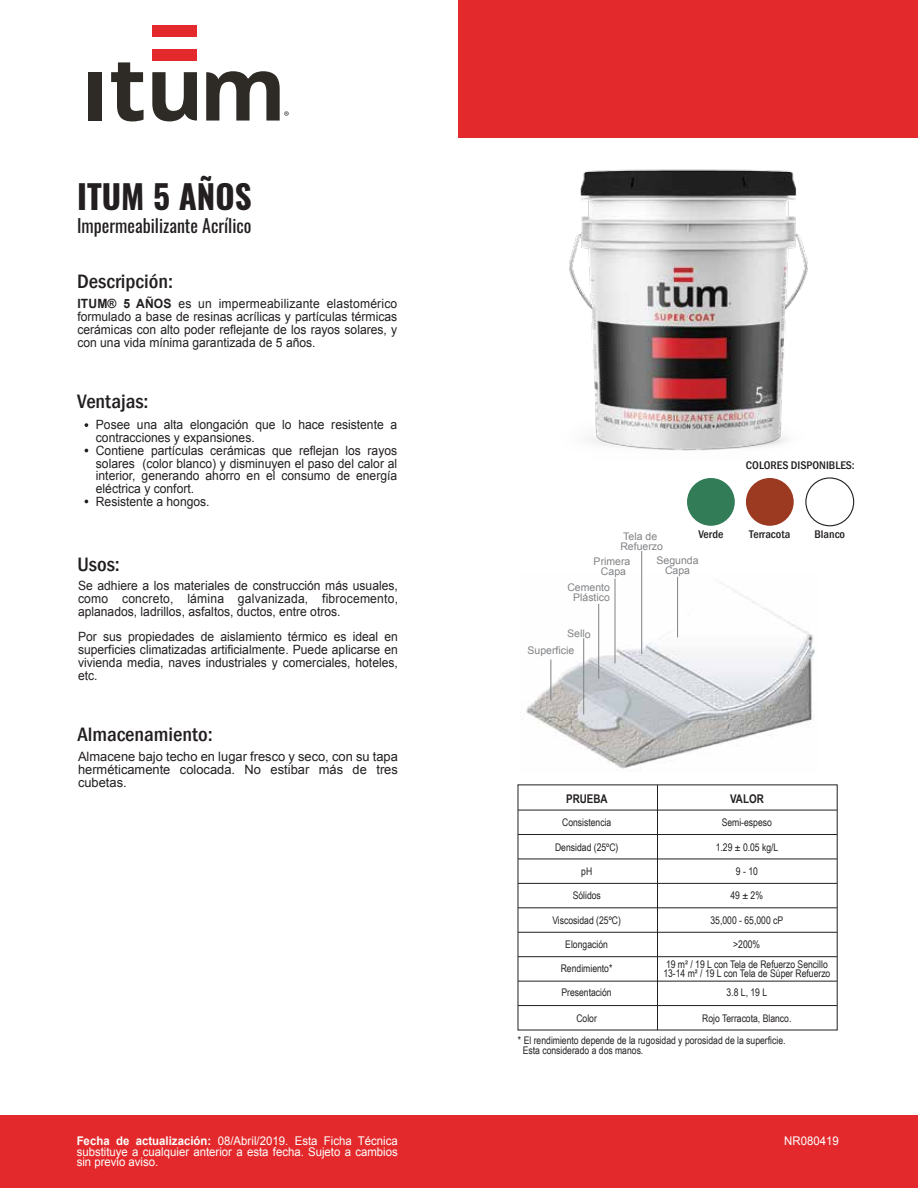
<style>
.page{position:relative;width:918px;height:1188px;background:#fff}
.page>*{position:absolute;margin:0;border:0;box-sizing:border-box;transform-origin:0 0}
.t1{font:700 33px "Oswald";color:#231f20}
.t2{font:500 condensed 19.95px "Franklin Gothic";color:#231f20;scale:1.05 1}
.t3{font:18px "Oswald";color:#231f20}
.t4{font:12.9px/12.9px "Arial";color:#231f20;text-align:justify}
.t5{font:12.75px/12.8px "Arial";color:#231f20;text-align:justify;scale:.95 1}
.t6{font:12px/10.5px "Arial";color:#fff;text-align:justify;scale:.95 1}
.t7{font:700 12px "Arial Narrow";color:#231f20}
.t8{font:500 condensed 11.4px "Franklin Gothic";color:#231f20;scale:1.05 1}
.t9{font:10.5px/9px "Arial Narrow";color:#231f20}
.t10{font:10.5px/10.2px "Arial";color:#808285;text-align:center}
.s1{font-weight:700}
</style>
<div class="page">
<div style="left:458px;top:0;width:460px;height:138px;background:#e3292b"></div>
<div style="left:1px;top:1115px;width:917px;height:73px;background:#e3292b"></div>
<svg style="left:85px;top:423px;width:3px;height:4px"></svg>
<svg style="left:111px;top:62px;width:33px;height:59px"></svg>
<div style="left:152px;top:49px;width:45px;height:12px;background:#e3292b"></div>
<div style="left:152px;top:26px;width:45px;height:11px;background:#e3292b"></div>
<div style="left:89px;top:72px;width:13px;height:49px;background:#2e2a25"></div>
<svg style="left:152px;top:72px;width:45px;height:49px"></svg>
<svg style="left:206px;top:71px;width:83px;height:50px"></svg>
<hr style="left:518px;top:834px;width:319px;height:1px;background:#231f20">
<hr style="left:518px;top:810px;width:319px;height:1px;background:#231f20">
<hr style="left:518px;top:859px;width:319px;height:1px;background:#231f20">
<hr style="left:518px;top:883px;width:319px;height:1px;background:#231f20">
<hr style="left:518px;top:908px;width:319px;height:1px;background:#231f20">
<hr style="left:518px;top:932px;width:319px;height:1px;background:#231f20">
<hr style="left:518px;top:956px;width:319px;height:1px;background:#231f20">
<hr style="left:518px;top:981px;width:319px;height:1px;background:#231f20">
<hr style="left:518px;top:1005px;width:319px;height:1px;background:#231f20">
<hr style="left:657px;top:785px;width:1px;height:245px;background:#231f20">
<img style="left:526px;top:573px;width:289px;height:198px">
<hr style="left:551px;top:660px;width:1px;height:41px;background:#808285">
<hr style="left:598px;top:604px;width:1px;height:75px;background:#808285">
<hr style="left:583px;top:638px;width:1px;height:77px;background:#808285">
<hr style="left:615px;top:579px;width:1px;height:84px;background:#808285">
<hr style="left:641px;top:551px;width:1px;height:103px;background:#808285">
<hr style="left:677px;top:577px;width:1px;height:60px;background:#808285">
<div style="left:746px;top:478px;width:48px;height:48px;background:#9b3921;border-radius:50%"></div>
<div style="left:687px;top:478px;width:48px;height:48px;background:#327c58;border-radius:50%"></div>
<div style="left:805px;top:477px;width:49px;height:49px;border:1px solid #231f20;border-radius:50%"></div>
<img style="left:569px;top:169px;width:239px;height:282px">
<h1 class="t1" style="left:77px;top:173px;width:176px">ITUM 5 AÑOS</h1>
<h3 class="t3" style="left:77px;top:214px;width:176px">Impermeabilizante Acrílico</h3>
<h2 class="t2" style="left:77px;top:268px;width:93px">Descripción:</h2>
<p class="t5" style="left:77px;top:298px;width:338px"><span class="s1">ITUM® 5 AÑOS</span> es un impermeabilizante elastomérico formulado a base de resinas acrílicas y partículas térmicas cerámicas con alto poder reflejante de los rayos solares, y con una vida mínima garantizada de 5 años.</p>
<h2 class="t2" style="left:77px;top:389px;width:70px">Ventajas:</h2>
<p class="t5" style="left:96px;top:419px;width:319px;text-align:left">Posee una alta elongación que lo hace resistente a contracciones y expansiones.<br>Contiene partículas cerámicas que reflejan los rayos solares (color blanco) y disminuyen el paso del calor al interior, generando ahorro en el consumo de energía eléctrica y confort.<br>Resistente a hongos.</p>
<h2 class="t2" style="left:77px;top:551px;width:42px">Usos:</h2>
<p class="t5" style="left:78px;top:580px;width:338px">Se adhiere a los materiales de construcción más usuales, como concreto, lámina galvanizada, fibrocemento, aplanados, ladrillos, asfaltos, ductos, entre otros.</p>
<p class="t5" style="left:78px;top:631px;width:338px">Por sus propiedades de aislamiento térmico es ideal en superficies climatizadas artificialmente. Puede aplicarse en vivienda media, naves industriales y comerciales, hoteles, etc.</p>
<h2 class="t2" style="left:77px;top:722px;width:130px">Almacenamiento:</h2>
<p class="t4" style="left:78px;top:750px;width:321px">Almacene bajo techo en lugar fresco y seco, con su tapa herméticamente colocada. No estibar más de tres cubetas.</p>
<p class="t10" style="left:620px;top:532px;width:44px;line-height:9.4px;text-align:left">Tela de<br>Refuerzo</p>
<p class="t8" style="left:746px;top:458px;width:105px">COLORES DISPONIBLES:</p>
<p class="t8" style="left:698px;top:526px;width:25px">Verde</p>
<p class="t8" style="left:749px;top:526px;width:41px">Terracota</p>
<p class="t8" style="left:814px;top:526px;width:31px">Blanco</p>
<p class="t10" style="left:594px;top:556px;width:38px">Primera<br>Capa</p>
<p class="t10" style="left:657px;top:555px;width:44px">Segunda<br>Capa</p>
<p class="t10" style="left:567px;top:582px;width:44px">Cemento<br>Plástico</p>
<p class="t10" style="left:567px;top:629px;width:25px;rotate:1deg">Sello</p>
<p class="t10" style="left:528px;top:646px;width:48px">Superficie</p>
<p class="t7" style="left:566px;top:789px;width:43px">PRUEBA</p>
<p class="t7" style="left:730px;top:790px;width:35px">VALOR</p>
<p class="t9" style="left:722px;top:817px;width:52px">Semi-espeso</p>
<p class="t9" style="left:555px;top:842px;width:65px">Densidad (25ºC)</p>
<p class="t9" style="left:716px;top:842px;width:64px">1.29 ± 0.05 kg/L</p>
<p class="t9" style="left:736px;top:866px;width:24px">9 - 10</p>
<p class="t9" style="left:731px;top:890px;width:34px">49 ± 2%</p>
<p class="t9" style="left:710px;top:916px;width:74px">35,000 - 65,000 cP</p>
<p class="t9" style="left:733px;top:940px;width:29px">&gt;200%</p>
<p class="t9" style="left:562px;top:817px;width:51px">Consistencia</p>
<p class="t9" style="left:581px;top:866px;width:13px">pH</p>
<p class="t9" style="left:552px;top:916px;width:70px">Viscosidad (25ºC)</p>
<p class="t9" style="left:565px;top:940px;width:44px">Elongación</p>
<p class="t9" style="left:561px;top:964px;width:53px">Rendimiento*</p>
<p class="t9" style="left:561px;top:988px;width:52px">Presentación</p>
<p class="t9" style="left:576px;top:1013px;width:22px">Color</p>
<p class="t9" style="left:573px;top:890px;width:30px">Sólidos</p>
<p class="t9" style="left:663px;top:959px;width:169px">19 m² / 19 L con Tela de Refuerzo Sencillo<br>13-14 m² / 19 L con Tela de Súper Refuerzo</p>
<p class="t9" style="left:727px;top:988px;width:42px">3.8 L, 19 L</p>
<p class="t9" style="left:702px;top:1013px;width:91px">Rojo Terracota, Blanco.</p>
<p class="t9" style="left:523px;top:1034px;width:264px;line-height:10.5px;text-indent:-5px">* El rendimiento depende de la rugosidad y porosidad de la superficie.<br>Esta considerado a dos manos.</p>
<p class="t6" style="left:77px;top:1136px;width:340px"><span class="s1">Fecha de actualización:</span> 08/Abril/2019. Esta Ficha Técnica substituye a cualquier anterior a esta fecha. Sujeto a cambios sin previo aviso.</p>
<p class="t6" style="left:784px;top:1136px;width:59px">NR080419</p>
</div>
